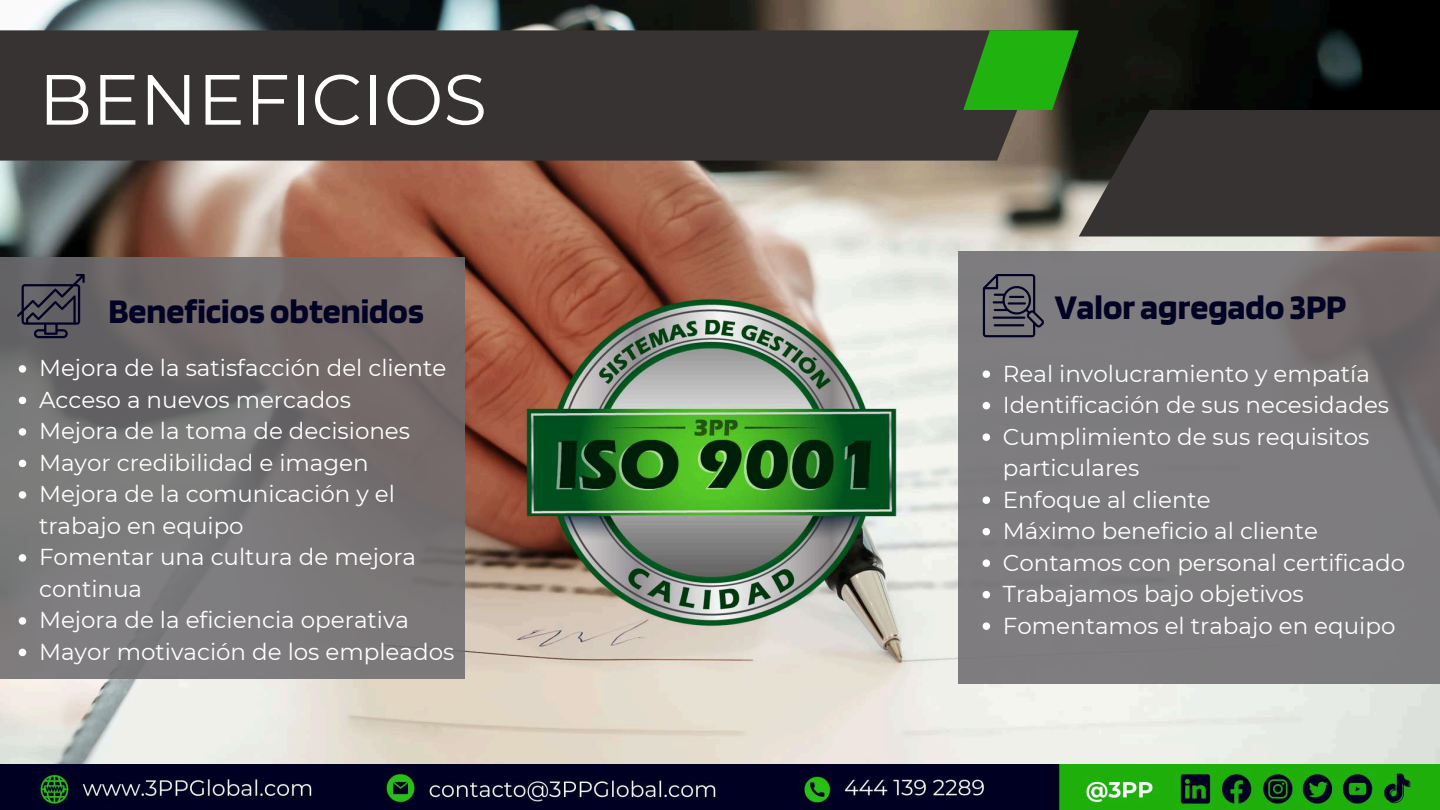
<style>
.page{position:relative;width:1440px;height:810px;background:#fff}
.page>*{position:absolute;margin:0;border:0;box-sizing:border-box;transform-origin:0 0}
.t1{font:71px "Montserrat";color:#fff}
.t2{font:700 36px "Blinker";color:#020224}
.t3{font:23px/31.5px "Montserrat";color:#fff}
</style>
<div class="page">
<img style="left:0;top:0;width:1440px;height:764px">
<div style="left:0;top:30px;width:963px;height:131px;background:#373332"></div>
<svg style="left:963px;top:30px;width:477px;height:206px;background:#313a2b"></svg>
<img style="left:479px;top:228px;width:465px;height:469px">
<svg style="left:959px;top:252px;width:481px;height:432px;background:#7b797b"></svg>
<svg style="left:983px;top:274px;width:61px;height:63px;background:#5c5b65"></svg>
<svg style="left:983px;top:370px;width:7px;height:8px"></svg>
<svg style="left:983px;top:402px;width:7px;height:7px"></svg>
<svg style="left:983px;top:433px;width:7px;height:8px"></svg>
<svg style="left:983px;top:496px;width:7px;height:8px"></svg>
<svg style="left:983px;top:528px;width:7px;height:7px"></svg>
<svg style="left:983px;top:559px;width:7px;height:8px"></svg>
<svg style="left:983px;top:591px;width:7px;height:7px"></svg>
<svg style="left:983px;top:622px;width:7px;height:8px"></svg>
<svg style="left:0;top:257px;width:465px;height:422px;background:#757272"></svg>
<svg style="left:17px;top:274px;width:67px;height:64px;background:#4b4a54"></svg>
<svg style="left:19px;top:365px;width:7px;height:8px"></svg>
<svg style="left:19px;top:397px;width:7px;height:7px"></svg>
<svg style="left:19px;top:428px;width:7px;height:8px"></svg>
<svg style="left:19px;top:460px;width:7px;height:7px"></svg>
<svg style="left:19px;top:491px;width:7px;height:8px"></svg>
<svg style="left:19px;top:554px;width:7px;height:8px"></svg>
<svg style="left:19px;top:617px;width:7px;height:8px"></svg>
<svg style="left:19px;top:649px;width:7px;height:7px"></svg>
<img style="left:0;top:764px;width:1440px;height:46px">
<h1 class="t1" style="left:39px;top:56px;width:450px">BENEFICIOS</h1>
<h2 class="t2" style="left:108px;top:289px;width:317px">Beneficios obtenidos</h2>
<p class="t3" style="left:39px;top:352px;width:417px">Mejora de la satisfacción del cliente<br>Acceso a nuevos mercados<br>Mejora de la toma de decisiones<br>Mayor credibilidad e imagen<br>Mejora de la comunicación y el trabajo en equipo<br>Fomentar una cultura de mejora continua<br>Mejora de la eficiencia operativa<br>Mayor motivación de los empleados</p>
<h2 class="t2" style="left:1055px;top:284px;width:293px">Valor agregado 3PP</h2>
<p class="t3" style="left:1003px;top:358px;width:404px">Real involucramiento y empatía<br>Identificación de sus necesidades<br>Cumplimiento de sus requisitos particulares<br>Enfoque al cliente<br>Máximo beneficio al cliente<br>Contamos con personal certificado<br>Trabajamos bajo objetivos<br>Fomentamos el trabajo en equipo</p>
</div>
